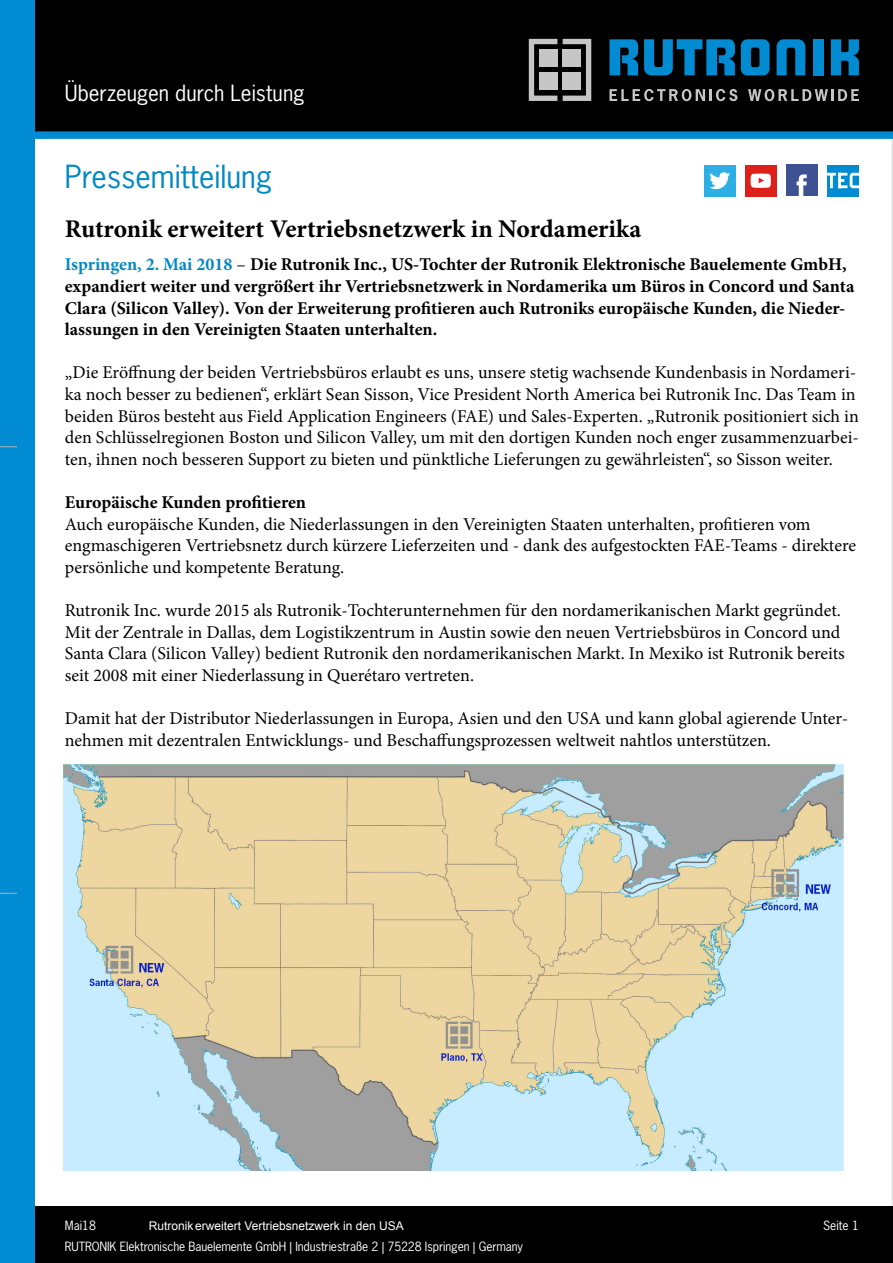
<style>
.page{position:relative;width:893px;height:1263px;background:#fff}
.page>*{position:absolute;margin:0;border:0;box-sizing:border-box;transform-origin:0 0}
.t1{font:30px "News Gothic Std";color:#0088c2}
.t2{font:700 25.5px "Minion Pro";letter-spacing:-.005em;color:#000}
.t3{font:21px "News Gothic Std";color:#fff}
.t4{font:18px/21.6px "Minion Pro";color:#000}
.t5{font:700 18px/21.6px "Minion Pro";letter-spacing:-.005em;color:#000}
.t6{font:12px "News Gothic Std";letter-spacing:-.01em;color:#fff}
.t7{font:12px "Arial";color:#fff}
.s1{color:#0088c2}
.s2{font-weight:400}
</style>
<div class="page">
<div style="left:0;top:0;width:893px;height:135px;background:#000"></div>
<div style="left:0;top:1206px;width:893px;height:57px;background:#000"></div>
<svg style="left:741px;top:39px;width:29px;height:36px"></svg>
<div style="left:813px;top:39px;width:10px;height:36px;background:#008bd2"></div>
<svg style="left:831px;top:39px;width:28px;height:36px"></svg>
<svg style="left:609px;top:39px;width:29px;height:36px"></svg>
<svg style="left:644px;top:39px;width:91px;height:36px"></svg>
<svg style="left:777px;top:39px;width:28px;height:36px"></svg>
<svg style="left:609px;top:89px;width:128px;height:12px"></svg>
<svg style="left:748px;top:89px;width:111px;height:12px"></svg>
<svg style="left:529px;top:39px;width:28px;height:62px"></svg>
<svg style="left:563px;top:39px;width:28px;height:62px"></svg>
<div style="left:539px;top:50px;width:18px;height:17px;background:#c6c6c6"></div>
<div style="left:563px;top:50px;width:18px;height:17px;background:#c6c6c6"></div>
<div style="left:563px;top:73px;width:18px;height:17px;background:#c6c6c6"></div>
<div style="left:539px;top:73px;width:18px;height:17px;background:#c6c6c6"></div>
<div style="left:0;top:0;width:34px;height:1263px;background:#008bd2"></div>
<div style="left:34px;top:131px;width:859px;height:8px;background:#008bd2"></div>
<svg style="left:0;top:446px;width:17px;height:1px"></svg>
<svg style="left:0;top:893px;width:17px;height:1px"></svg>
<div style="left:704px;top:165px;width:31px;height:31px;background:#2dafe6"></div>
<svg style="left:709px;top:172px;width:21px;height:17px"></svg>
<div style="left:745px;top:165px;width:31px;height:31px;background:#dd211a"></div>
<svg style="left:751px;top:174px;width:20px;height:14px"></svg>
<div style="left:786px;top:165px;width:31px;height:31px;background:#3e5293"></div>
<svg style="left:797px;top:174px;width:10px;height:22px"></svg>
<div style="left:827px;top:165px;width:32px;height:31px;background:#008bd2"></div>
<svg style="left:827px;top:172px;width:32px;height:17px"></svg>
<img style="left:64px;top:765px;width:780px;height:406px">
<p class="t3" style="left:65px;top:80px;width:241px">Überzeugen durch Leistung</p>
<h1 class="t1" style="left:65px;top:158px;width:209px">Pressemitteilung</h1>
<h2 class="t2" style="left:65px;top:211px;width:578px">Rutronik erweitert Vertriebsnetzwerk in Nordamerika</h2>
<p class="t5" style="left:65px;top:254px;width:791px"><span class="s1">Ispringen, 2. Mai 2018</span> <span class="s2">–</span> Die Rutronik Inc., US-Tochter der Rutronik Elektronische Bauelemente GmbH, expandiert weiter und vergrößert ihr Vertriebsnetzwerk in Nordamerika um Büros in Concord und Santa Clara (Silicon Valley). Von der Erweiterung profitieren auch Rutroniks europäische Kunden, die Nieder&shy;lassungen in den Vereinigten Staaten unterhalten.</p>
<p class="t4" style="left:65px;top:362px;width:796px">„Die Eröffnung der beiden Vertriebsbüros erlaubt es uns, unsere stetig wachsende Kundenbasis in Nordameri&shy;ka noch besser zu bedienen“, erklärt Sean Sisson, Vice President North America bei Rutronik Inc. Das Team in beiden Büros besteht aus Field Application Engineers (FAE) und Sales-Experten. „Rutronik positioniert sich in den Schlüsselregionen Boston und Silicon Valley, um mit den dortigen Kunden noch enger zusammenzuarbei&shy;ten, ihnen noch besseren Support zu bieten und pünktliche Lieferungen zu gewährleisten“, so Sisson weiter.</p>
<p class="t5" style="left:65px;top:491px;width:243px">Europäische Kunden profitieren</p>
<p class="t4" style="left:65px;top:513px;width:793px">Auch europäische Kunden, die Niederlassungen in den Vereinigten Staaten unterhalten, profitieren vom engmaschigeren Vertriebsnetz durch kürzere Lieferzeiten und - dank des aufgestockten FAE-Teams - direktere persönliche und kompetente Beratung.</p>
<p class="t4" style="left:65px;top:600px;width:781px">Rutronik Inc. wurde 2015 als Rutronik-Tochterunternehmen für den nordamerikanischen Markt gegründet.<br>Mit der Zentrale in Dallas, dem Logistikzentrum in Austin sowie den neuen Vertriebsbüros in Concord und Santa Clara (Silicon Valley) bedient Rutronik den nordamerikanischen Markt. In Mexiko ist Rutronik bereits seit 2008 mit einer Niederlassung in Querétaro vertreten.</p>
<p class="t4" style="left:65px;top:708px;width:785px">Damit hat der Distributor Niederlassungen in Europa, Asien und den USA und kann global agierende Unter&shy;nehmen mit dezentralen Entwicklungs- und Beschaffungsprozessen weltweit nahtlos unterstützen.</p>
<p class="t6" style="left:65px;top:1217px;width:33px">Mai18</p>
<p class="t7" style="left:149px;top:1218px;width:256px">Rutronikerweitert Vertriebsnetzwerk in den USA</p>
<p class="t6" style="left:65px;top:1239px;width:460px">RUTRONIK Elektronische Bauelemente GmbH | Industriestraße 2 | 75228 Ispringen | Germany</p>
<p class="t6" style="left:823px;top:1217px;width:37px">Seite 1</p>
</div>
